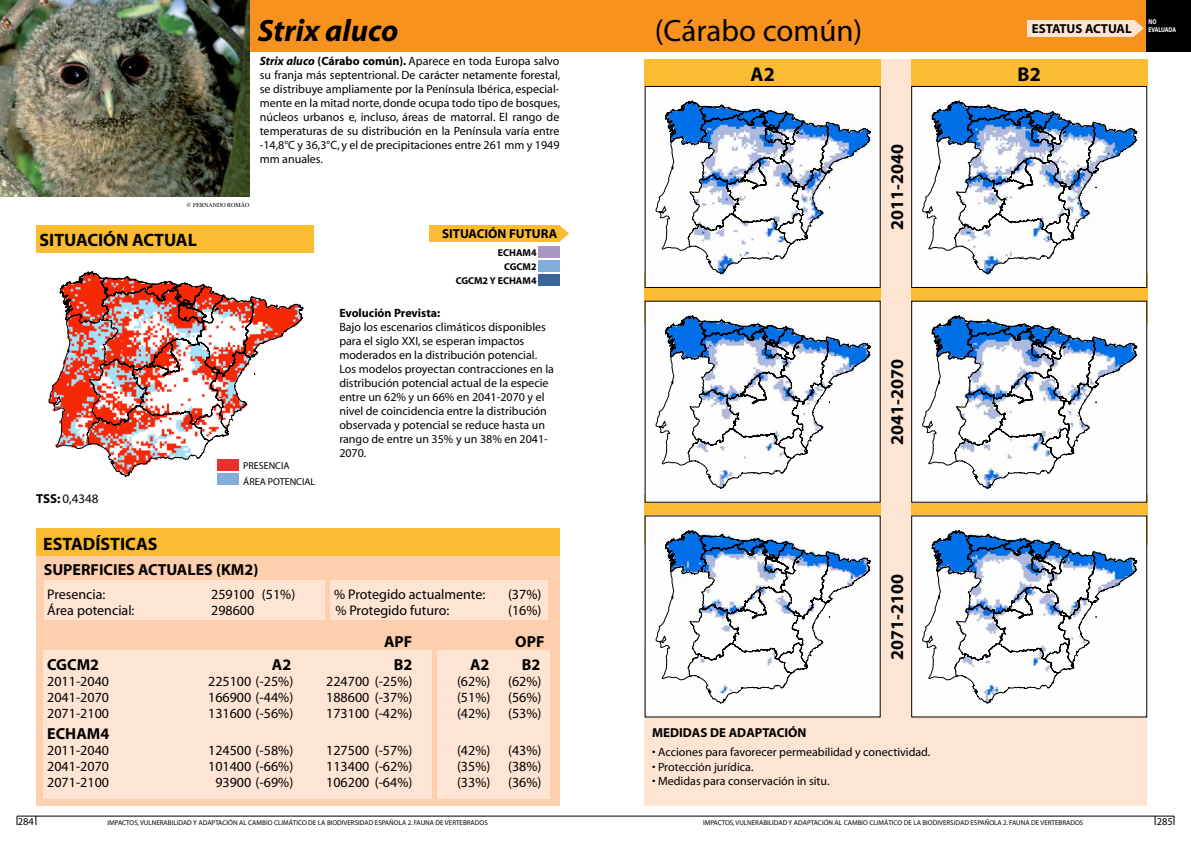
<style>
.page{position:relative;width:1191px;height:842px;background:#fff}
.page>*{position:absolute;margin:0;border:0;box-sizing:border-box;transform-origin:0 0}
.t1{font:31px "Myriad";color:#000}
.t2{font:italic 700 31px "Myriad";color:#000}
.t3{font:700 20px "Myriad";color:#000}
.t4{font:700 18px "Myriad";color:#000}
.t5{font:700 16px "Myriad";color:#000}
.t6{font:14px "Myriad";color:#000}
.t7{font:700 13px "Myriad";color:#000}
.t8{font:13px "Myriad";color:#000}
.t9{font:12px/14px "Myriad";color:#000;text-align:justify}
.t10{font:700 12px "Myriad";color:#000}
.t11{font:10.5px "Myriad";color:#000}
.t12{font:700 10px/13.7px "Myriad";color:#000}
.t13{font:10px/15.6px "Myriad";color:#000}
.t14{font:7px "Myriad";color:#000}
.t15{font:700 7px/8.4px "Myriad";color:#fff;scale:.81 1}
.t16{font:6px "Times";color:#000}
.s1{font-weight:700;font-style:italic}
.s2{font-weight:700}
</style>
<div class="page">
<hr style="left:17px;top:816px;width:1157px;height:1px;background:#000">
<div style="left:865px;top:60px;width:70px;height:669px;background:#fee4d2"></div>
<div style="left:644px;top:646px;width:502px;height:160px;background:#fee4d2"></div>
<div style="left:149px;top:0;width:997px;height:51px;background:#f7921e"></div>
<svg style="left:60px;top:271px;width:244px;height:206px"></svg>
<svg style="left:49px;top:315px;width:40px;height:134px"></svg>
<div style="left:36px;top:225px;width:277px;height:27px;background:#fcbc31"></div>
<div style="left:429px;top:225px;width:130px;height:17px;background:#fcbc31"></div>
<div style="left:538px;top:246px;width:21px;height:12px;background:#a799c4"></div>
<div style="left:538px;top:260px;width:21px;height:12px;background:#82addb"></div>
<div style="left:538px;top:274px;width:21px;height:12px;background:#3b6599"></div>
<svg style="left:559px;top:225px;width:10px;height:17px"></svg>
<div style="left:218px;top:460px;width:21px;height:11px;background:#ea302c"></div>
<div style="left:218px;top:473px;width:21px;height:12px;background:#82addb"></div>
<div style="left:1027px;top:20px;width:106px;height:17px;background:#fee4d2"></div>
<svg style="left:1133px;top:20px;width:10px;height:17px"></svg>
<img style="left:0;top:0;width:249px;height:197px">
<div style="left:1146px;top:0;width:45px;height:51px;background:#000"></div>
<svg style="left:644px;top:273px;width:236px;height:51px;background:#e9b440"></svg>
<svg style="left:644px;top:494px;width:236px;height:50px;background:#daab46"></svg>
<div style="left:644px;top:60px;width:236px;height:26px;background:#fcbc31"></div>
<svg style="left:911px;top:273px;width:236px;height:51px;background:#e8b340"></svg>
<svg style="left:911px;top:494px;width:236px;height:50px;background:#d9ab46"></svg>
<div style="left:911px;top:60px;width:236px;height:26px;background:#fcbc31"></div>
<img style="left:646px;top:303px;width:232px;height:198px">
<svg style="left:656px;top:315px;width:215px;height:174px"></svg>
<div style="left:646px;top:517px;width:232px;height:198px;background:#fefefe"></div>
<svg style="left:656px;top:530px;width:215px;height:173px"></svg>
<img style="left:646px;top:88px;width:232px;height:198px">
<div style="left:644px;top:86px;width:236px;height:202px;border:1px solid #000"></div>
<svg style="left:656px;top:101px;width:215px;height:173px"></svg>
<img style="left:913px;top:303px;width:232px;height:198px">
<svg style="left:922px;top:315px;width:216px;height:174px"></svg>
<div style="left:913px;top:517px;width:232px;height:198px;background:#fefefe"></div>
<svg style="left:922px;top:530px;width:216px;height:173px"></svg>
<img style="left:913px;top:88px;width:232px;height:198px">
<div style="left:911px;top:86px;width:236px;height:202px;border:1px solid #000"></div>
<svg style="left:922px;top:101px;width:216px;height:173px"></svg>
<div style="left:36px;top:554px;width:523px;height:252px;background:#fdcfae"></div>
<div style="left:44px;top:580px;width:281px;height:40px;background:#fee4d2"></div>
<div style="left:331px;top:580px;width:217px;height:40px;background:#fee4d2"></div>
<div style="left:36px;top:528px;width:523px;height:27px;background:#fcbc31"></div>
<div style="left:437px;top:650px;width:112px;height:149px;background:#fee4d2"></div>
<div style="left:43px;top:650px;width:388px;height:149px;background:#fee4d2"></div>
<p class="t16" style="left:187px;top:199px;width:64px">© FERNANDO ROMÃO</p>
<h3 class="t4" style="left:40px;top:231px;width:36px">SITUACIÓ</h3>
<h3 class="t4" style="left:116px;top:231px;width:60px">N ACTUAL</h3>
<h1 class="t2" style="left:258px;top:15px;width:142px">Strix aluco</h1>
<h1 class="t1" style="left:655px;top:16px;width:209px">(Cárabo común)</h1>
<p class="t15" style="left:1148px;top:17px;width:36px">NO<br>EVALUADA</p>
<h2 class="t3" style="left:750px;top:64px;width:26px">A2</h2>
<h2 class="t3" style="left:1017px;top:64px;width:25px">B2</h2>
<p class="t7" style="left:1031px;top:22px;width:85px">ESTATUS ACTUAL</p>
<p class="t9" style="left:260px;top:54px;width:302px"><span class="s1">Strix aluco</span> <span class="s2">(CÁRABO COMÚN).</span> Aparece en toda Europa salvo su franja más septentrional. De carácter netamente forestal, se distribuye ampliamente por la Península Ibérica, especial&shy;mente en la mitad norte, donde ocupa todo tipo de bosques, núcleos urbanos e, incluso, áreas de matorral. El rango de temperaturas de su distribución en la Península varía entre -14,8°C y 36,3°C, y el de precipitaciones entre 261 mm y 1949 mm anuales.</p>
<h3 class="t4" style="left:887px;top:230px;width:87px;rotate:-90deg">2011-2040</h3>
<p class="t7" style="left:442px;top:227px;width:27px">SITUACIÓ</p>
<p class="t7" style="left:497px;top:227px;width:44px">N FUTURA</p>
<p class="t12" style="left:504px;top:246px;width:34px;text-indent:-6px">ECHAM4<br>CGCM</p>
<p class="t12" style="left:531px;top:260px;width:7px">2</p>
<p class="t12" style="left:456px;top:274px;width:8px">CGCM</p>
<p class="t12" style="left:482px;top:274px;width:55px">2 Y ECHAM4</p>
<p class="t10" style="left:339px;top:307px;width:102px">EVOLUCIÓN PREVISTA:</p>
<p class="t9" style="left:339px;top:320px;width:216px;text-align:left">Bajo los escenarios climáticos disponibles para el siglo XXI, se esperan impactos moderados en la distribución potencial.<br>Los modelos proyectan contracciones en la distribución potencial actual de la especie entre un 62% y un 66% en 2041-2070 y el nivel de coincidencia entre la distribución observada y potencial se reduce hasta un rango de entre un 35% y un 38% en 2041- 2070.</p>
<h3 class="t4" style="left:887px;top:445px;width:87px;rotate:-90deg">2041-2070</h3>
<p class="t13" style="left:243px;top:458px;width:13px">presencia área</p>
<p class="t13" style="left:268px;top:474px;width:7px">potencial</p>
<p class="t8" style="left:36px;top:492px;width:64px"><span class="s2">TSS:</span> 0,4348</p>
<h3 class="t4" style="left:43px;top:534px;width:116px">ESTADÍSTICAS</h3>
<h3 class="t5" style="left:44px;top:561px;width:19px">SUPER</h3>
<h3 class="t5" style="left:91px;top:561px;width:16px">FICIE</h3>
<h3 class="t5" style="left:126px;top:561px;width:51px">S ACTUALE</h3>
<h3 class="t5" style="left:204px;top:561px;width:56px">S (KM2)</h3>
<p class="t6" style="left:47px;top:587px;width:60px">Presencia:</p>
<p class="t6" style="left:211px;top:587px;width:86px">259100 (51%)</p>
<p class="t6" style="left:334px;top:587px;width:153px">% Protegido actualmente:</p>
<p class="t6" style="left:508px;top:587px;width:35px">(37%)</p>
<p class="t6" style="left:47px;top:603px;width:89px">Área potencial:</p>
<p class="t6" style="left:211px;top:603px;width:45px">298600</p>
<p class="t6" style="left:335px;top:603px;width:115px">% Protegido futuro:</p>
<p class="t6" style="left:508px;top:603px;width:35px">(16%)</p>
<h3 class="t5" style="left:384px;top:633px;width:25px">APF</h3>
<h3 class="t5" style="left:515px;top:633px;width:29px">OPF</h3>
<h3 class="t5" style="left:47px;top:656px;width:53px">CGCM2</h3>
<h3 class="t5" style="left:272px;top:656px;width:21px">A2</h3>
<h3 class="t5" style="left:394px;top:656px;width:20px">B2</h3>
<h3 class="t5" style="left:470px;top:656px;width:21px">A2</h3>
<h3 class="t5" style="left:522px;top:656px;width:20px">B2</h3>
<p class="t6" style="left:47px;top:674px;width:63px">2011-2040</p>
<p class="t6" style="left:208px;top:674px;width:87px">225100 (-25%)</p>
<p class="t6" style="left:326px;top:674px;width:88px">224700 (-25%)</p>
<p class="t6" style="left:457px;top:674px;width:35px">(62%)</p>
<p class="t6" style="left:508px;top:674px;width:35px">(62%)</p>
<p class="t6" style="left:47px;top:690px;width:63px">2041-2070</p>
<p class="t6" style="left:208px;top:690px;width:87px">166900 (-44%)</p>
<p class="t6" style="left:326px;top:690px;width:88px">188600 (-37%)</p>
<p class="t6" style="left:457px;top:690px;width:35px">(51%)</p>
<p class="t6" style="left:508px;top:690px;width:35px">(56%)</p>
<p class="t6" style="left:47px;top:706px;width:63px">2071-2100</p>
<p class="t6" style="left:208px;top:706px;width:87px">131600 (-56%)</p>
<p class="t6" style="left:326px;top:706px;width:88px">173100 (-42%)</p>
<p class="t6" style="left:457px;top:706px;width:35px">(42%)</p>
<p class="t6" style="left:508px;top:706px;width:35px">(53%)</p>
<h3 class="t5" style="left:47px;top:725px;width:64px">ECHAM4</h3>
<p class="t6" style="left:47px;top:743px;width:63px">2011-2040</p>
<p class="t6" style="left:208px;top:743px;width:87px">124500 (-58%)</p>
<p class="t6" style="left:326px;top:743px;width:88px">127500 (-57%)</p>
<p class="t6" style="left:457px;top:743px;width:35px">(42%)</p>
<p class="t6" style="left:508px;top:743px;width:35px">(43%)</p>
<p class="t6" style="left:47px;top:759px;width:63px">2041-2070</p>
<p class="t6" style="left:208px;top:759px;width:87px">101400 (-66%)</p>
<p class="t6" style="left:326px;top:759px;width:88px">113400 (-62%)</p>
<p class="t6" style="left:457px;top:759px;width:35px">(35%)</p>
<p class="t6" style="left:508px;top:759px;width:35px">(38%)</p>
<p class="t6" style="left:47px;top:775px;width:63px">2071-2100</p>
<p class="t6" style="left:215px;top:775px;width:79px">93900 (-69%)</p>
<p class="t6" style="left:326px;top:775px;width:88px">106200 (-64%)</p>
<p class="t6" style="left:457px;top:775px;width:35px">(33%)</p>
<p class="t6" style="left:508px;top:775px;width:35px">(36%)</p>
<p class="t7" style="left:652px;top:726px;width:154px">MEDIDAS DE ADAPTACIÓN</p>
<h3 class="t4" style="left:887px;top:660px;width:87px;rotate:-90deg">2071-2100</h3>
<p class="t9" style="left:652px;top:746px;width:280px">• Acciones para favorecer permeabilidad y conectividad.</p>
<p class="t9" style="left:652px;top:760px;width:103px">• Protección jurídica.</p>
<p class="t9" style="left:652px;top:775px;width:179px">• Medidas para conservación in situ.</p>
<p class="t11" style="left:18px;top:816px;width:18px">284</p>
<p class="t14" style="left:108px;top:819px;width:382px">IMPACTOS, VULNERABILIDAD Y ADAPTACIÓN AL CAMBIO CLIMÁTICO DE LA BIODIVERSIDAD ESPAÑOLA 2. FAUNA DE VERTEBRADOS</p>
<p class="t14" style="left:703px;top:819px;width:382px">IMPACTOS, VULNERABILIDAD Y ADAPTACIÓN AL CAMBIO CLIMÁTICO DE LA BIODIVERSIDAD ESPAÑOLA 2. FAUNA DE VERTEBRADOS</p>
<p class="t11" style="left:1156px;top:816px;width:18px">285</p>
</div>
